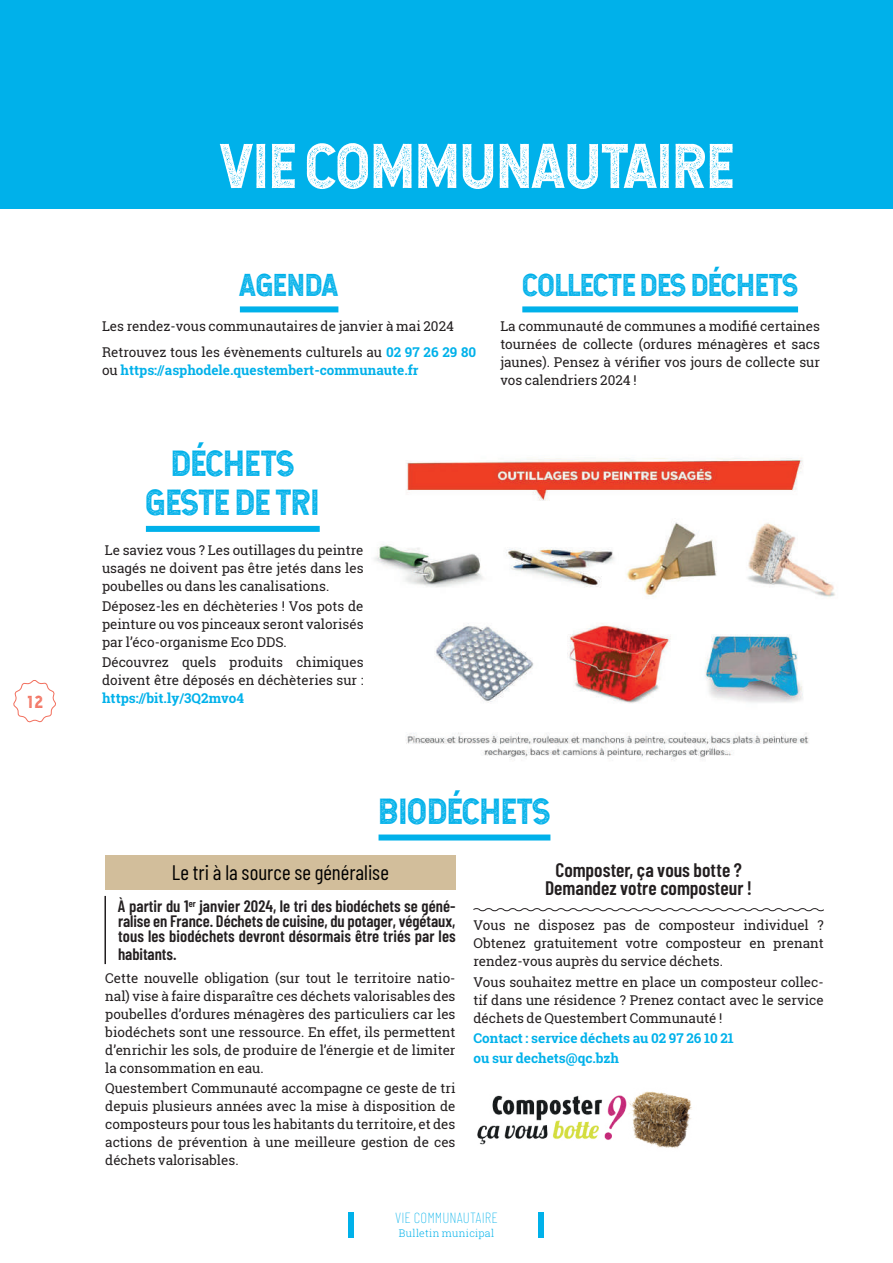
<style>
.page{position:relative;width:893px;height:1263px;background:#fff}
.page>*{position:absolute;margin:0;border:0;box-sizing:border-box;transform-origin:0 0}
.t1{font:60px "Hansief Rough";color:#fff}
.t2{font:34.5px/39px "Hansief Rough";color:#00b1ea;text-align:center}
.t3{font:30px "Hansief Rough";color:#00b1ea}
.t4{font:21px "Barlow Condensed";color:#000}
.t5{font:600 19.5px/18.8px "Barlow Condensed";color:#231f20;text-align:center}
.t6{font:600 16.5px/15px "Barlow Condensed";letter-spacing:.01em;color:#231f20;text-align:justify}
.t7{font:16.5px "Hansief Rough";color:#f26f5d}
.t8{font:100 15px "Barlow Condensed";letter-spacing:.005em;color:#00b1ea}
.t9{font:13.5px/18px "Roboto Slab";color:#231f20;text-align:justify}
.t10{font:700 13.5px/20.1px "Roboto Slab";color:#00b1ea}
.t11{font:300 10.5px "Roboto Slab";letter-spacing:.03em;color:#00b1ea}
.s1{font-weight:700;color:#00b1ea}
.s2{font-weight:400;color:#231f20}
</style>
<div class="page">
<svg style="left:13px;top:680px;width:43px;height:43px"></svg>
<div style="left:348px;top:1212px;width:6px;height:25px;background:#00b1ea"></div>
<div style="left:538px;top:1212px;width:6px;height:25px;background:#00b1ea"></div>
<div style="left:0;top:0;width:893px;height:208px;background:#00b1ea"></div>
<div style="left:146px;top:526px;width:174px;height:6px;background:#00b1ea"></div>
<div style="left:522px;top:306px;width:276px;height:6px;background:#00b1ea"></div>
<div style="left:379px;top:834px;width:171px;height:6px;background:#00b1ea"></div>
<div style="left:105px;top:855px;width:350px;height:34px;background:#d2be9b"></div>
<hr style="left:104px;top:896px;width:2px;height:68px;background:#231f20">
<svg style="left:473px;top:908px;width:351px;height:4px"></svg>
<img style="left:374px;top:458px;width:461px;height:303px">
<img style="left:477px;top:1091px;width:215px;height:58px">
<div style="left:240px;top:306px;width:98px;height:6px;background:#00b1ea"></div>
<p class="t7" style="left:26px;top:692px;width:19px">12</p>
<h1 class="t1" style="left:220px;top:128px;width:515px">VIE COMMUNAUTAIRE</h1>
<h3 class="t3" style="left:240px;top:266px;width:100px">AGENDA</h3>
<p class="t9" style="left:102px;top:312px;width:376px;line-height:26.5px">Les rendez-vous communautaires de janvier à mai 2024<br>Retrouvez tous les évènements culturels au <span class="s1">02 97 26 29 80</span></p>
<p class="t10" style="left:102px;top:360px;width:318px"><span class="s2">ou</span> https://asphodele.questembert-communaute.fr</p>
<h2 class="t2" style="left:146px;top:443px;width:175px">DÉCHETS<br>GESTE DE TRI</h2>
<p class="t9" style="left:102px;top:540px;width:263px">Le saviez vous ? Les outillages du peintre usagés ne doivent pas être jetés dans les poubelles ou dans les canalisations.</p>
<p class="t9" style="left:102px;top:597px;width:263px">Déposez-les en déchèteries ! Vos pots de peinture ou vos pinceaux seront valorisés par l’éco-organisme Eco DDS.</p>
<p class="t9" style="left:102px;top:653px;width:263px">Découvrez quels produits chimiques doivent être déposés en déchèteries sur :</p>
<p class="t10" style="left:102px;top:688px;width:143px">https://bit.ly/3Q2mvo4</p>
<h3 class="t3" style="left:522px;top:266px;width:277px">COLLECTE DES DÉCHETS</h3>
<p class="t9" style="left:500px;top:317px;width:321px">La communauté de communes a modifié certaines tournées de collecte (ordures ménagères et sacs jaunes). Pensez à vérifier vos jours de collecte sur vos calendriers 2024 !</p>
<h2 class="t2" style="left:379px;top:791px;width:173px">BIODÉCHETS</h2>
<h3 class="t4" style="left:172px;top:858px;width:219px">Le tri à la source se généralise</h3>
<p class="t6" style="left:118px;top:898px;width:339px">À partir du 1<sup>er</sup> janvier 2024, le tri des biodéchets se géné&shy;ralise en France. Déchets de cuisine, du potager, végétaux, tous les biodéchets devront désormais être triés par les</p>
<p class="t6" style="left:118px;top:946px;width:60px">habitants.</p>
<p class="t9" style="left:105px;top:969px;width:352px">Cette nouvelle obligation (sur tout le territoire natio&shy;nal) vise à faire disparaître ces déchets valorisables des poubelles d’ordures ménagères des particuliers car les biodéchets sont une ressource. En effet, ils permettent d’enrichir les sols, de produire de l’énergie et de limiter la consommation en eau.</p>
<p class="t9" style="left:105px;top:1079px;width:352px">Questembert Communauté accompagne ce geste de tri depuis plusieurs années avec la mise à disposition de composteurs pour tous les habitants du territoire, et des actions de prévention à une meilleure gestion de ces déchets valorisables.</p>
<h3 class="t5" style="left:545px;top:859px;width:209px">Composter, ça vous botte ?<br>Demandez votre composteur !</h3>
<p class="t9" style="left:473px;top:916px;width:352px">Vous ne disposez pas de composteur individuel ?<br>Obtenez gratuitement votre composteur en prenant rendez-vous auprès du service déchets.</p>
<p class="t9" style="left:473px;top:972px;width:352px">Vous souhaitez mettre en place un composteur collec&shy;tif dans une résidence ? Prenez contact avec le service déchets de Questembert Communauté !</p>
<p class="t10" style="left:473px;top:1027px;width:262px">Contact : service déchets au 02 97 26 10 21 ou sur dechets@qc.bzh</p>
<p class="t8" style="left:395px;top:1207px;width:104px">VIE COMMUNAUTAIRE</p>
<p class="t11" style="left:399px;top:1226px;width:97px">Bulletin municipal</p>
</div>
